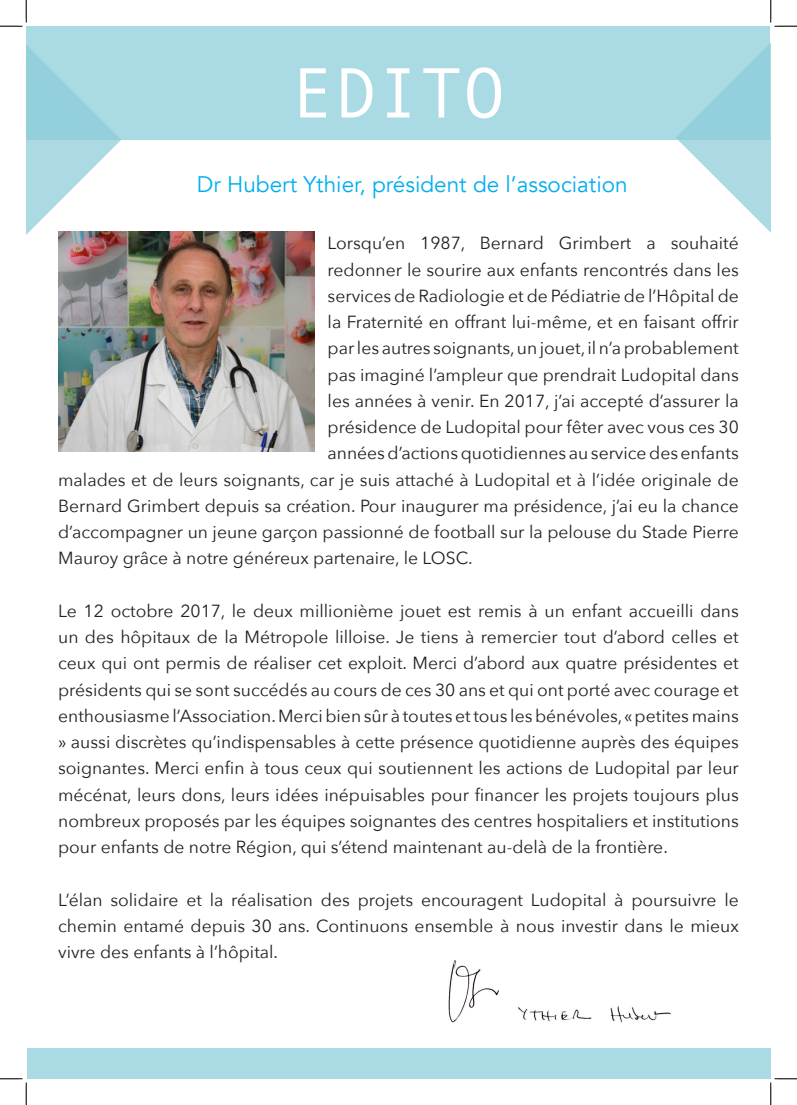
<style>
.page{position:relative;width:797px;height:1105px;background:#fff}
.page>*{position:absolute;margin:0;border:0;box-sizing:border-box;transform-origin:0 0}
.t1{font:71.38px "Andale Mono";color:#fff}
.t2{font:22.5px "Avenir";color:#00aeef}
.t3{font:17.5px/26.2px "Avenir Next";color:#231f20;text-align:justify}
</style>
<div class="page">
<div style="left:27px;top:1048px;width:743px;height:31px;background:#aadbe4"></div>
<div style="left:26px;top:26px;width:744px;height:114px;background:#aadbe4"></div>
<svg style="left:26px;top:45px;width:95px;height:190px"></svg>
<svg style="left:676px;top:44px;width:94px;height:188px"></svg>
<img style="left:58px;top:232px;width:257px;height:219px">
<img style="left:448px;top:960px;width:223px;height:63px">
<svg style="left:0;top:0;width:27px;height:27px"></svg>
<svg style="left:0;top:1078px;width:27px;height:27px"></svg>
<svg style="left:770px;top:0;width:27px;height:27px"></svg>
<svg style="left:770px;top:1078px;width:27px;height:27px"></svg>
<p class="t1" style="left:291px;top:46px;width:216px">EDITO</p>
<p class="t2" style="left:197px;top:171px;width:432px">Dr Hubert Ythier, président de l’association</p>
<p class="t3" style="left:327px;top:229px;width:413px">Lorsqu’en 1987, Bernard Grimbert a souhaité</p>
<p class="t3" style="left:327px;top:256px;width:413px">redonner le sourire aux enfants rencontrés dans les</p>
<p class="t3" style="left:327px;top:282px;width:413px">services de Radiologie et de Pédiatrie de l’Hôpital de</p>
<p class="t3" style="left:327px;top:308px;width:412px">la Fraternité en offrant lui-même, et en faisant offrir</p>
<p class="t3" style="left:327px;top:334px;width:413px">par les autres soignants, un jouet, il n’a probablement</p>
<p class="t3" style="left:327px;top:361px;width:413px">pas imaginé l’ampleur que prendrait Ludopital dans</p>
<p class="t3" style="left:327px;top:387px;width:413px">les années à venir. En 2017, j’ai accepté d’assurer la</p>
<p class="t3" style="left:327px;top:413px;width:413px">présidence de Ludopital pour fêter avec vous ces 30</p>
<p class="t3" style="left:327px;top:439px;width:413px">années d’actions quotidiennes au service des enfants</p>
<p class="t3" style="left:58px;top:466px;width:682px">malades et de leurs soignants, car je suis attaché à Ludopital et à l’idée originale de</p>
<p class="t3" style="left:58px;top:492px;width:682px">Bernard Grimbert depuis sa création. Pour inaugurer ma présidence, j’ai eu la chance</p>
<p class="t3" style="left:58px;top:518px;width:682px">d’accompagner un jeune garçon passionné de football sur la pelouse du Stade Pierre</p>
<p class="t3" style="left:58px;top:544px;width:416px">Mauroy grâce à notre généreux partenaire, le LOSC.</p>
<p class="t3" style="left:58px;top:597px;width:682px">Le 12 octobre 2017, le deux millionième jouet est remis à un enfant accueilli dans un des hôpitaux de la Métropole lilloise. Je tiens à remercier tout d’abord celles et ceux qui ont permis de réaliser cet exploit. Merci d’abord aux quatre présidentes et présidents qui se sont succédés au cours de ces 30 ans et qui ont porté avec courage et enthousiasme l’Association. Merci bien sûr à toutes et tous les bénévoles, « petites mains » aussi discrètes qu’indispensables à cette présence quotidienne auprès des équipes soignantes. Merci enfin à tous ceux qui soutiennent les actions de Ludopital par leur mécénat, leurs dons, leurs idées inépuisables pour financer les projets toujours plus nombreux proposés par les équipes soignantes des centres hospitaliers et institutions pour enfants de notre Région, qui s’étend maintenant au-delà de la frontière.</p>
<p class="t3" style="left:58px;top:886px;width:682px">L’élan solidaire et la réalisation des projets encouragent Ludopital à poursuivre le chemin entamé depuis 30 ans. Continuons ensemble à nous investir dans le mieux vivre des enfants à l’hôpital.</p>
</div>
